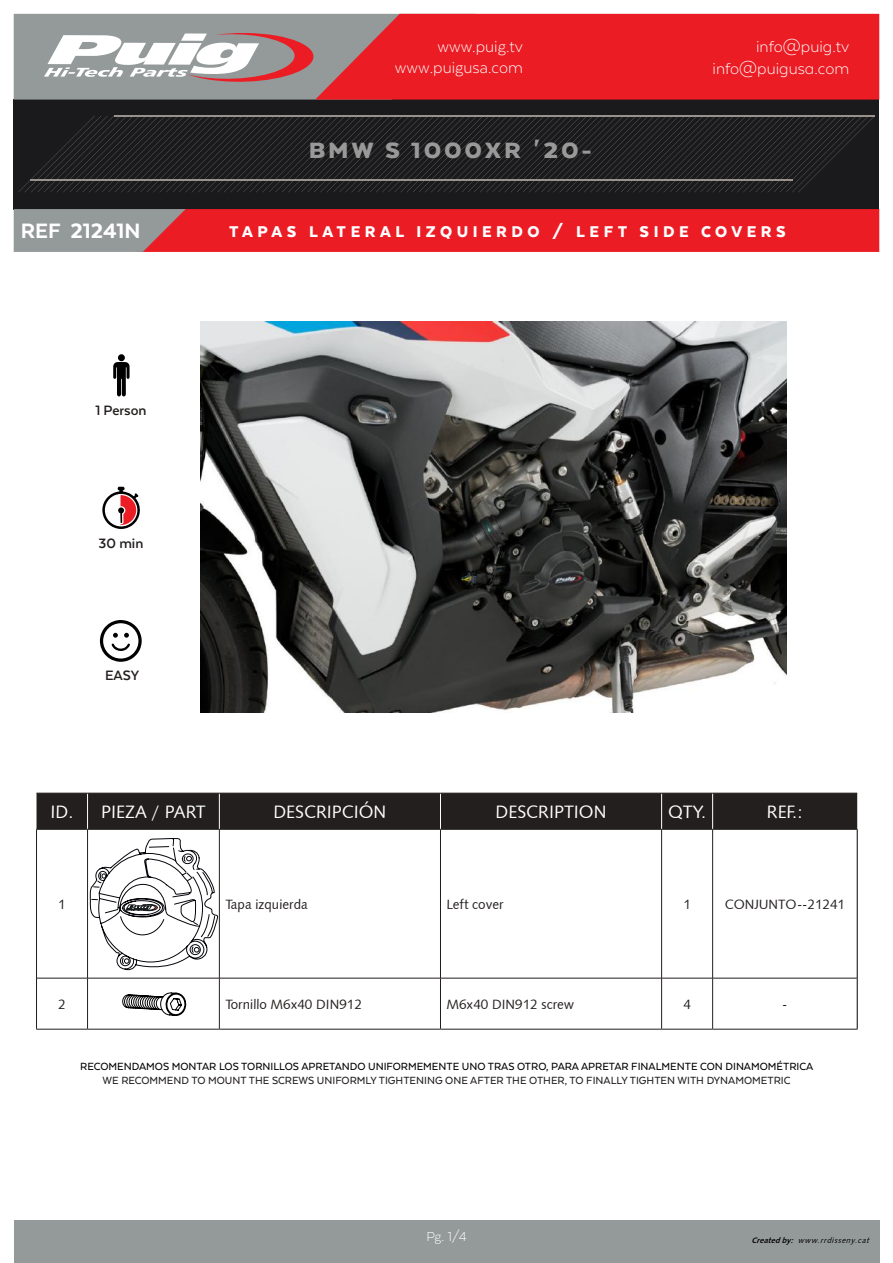
<style>
.page{position:relative;width:893px;height:1263px;background:#fff}
.page>*{position:absolute;margin:0;border:0;box-sizing:border-box;transform-origin:0 0}
.t1{font:900 25.5px "Texta";letter-spacing:.1em;color:#999;scale:1.1 1}
.t2{font:800 24px "Texta";color:#fff}
.t3{font:18px "Humanist 531 BT Roman A";color:#fff}
.t4{font:900 18px "Texta";letter-spacing:.25em;color:#fff}
.t5{font:300 18px/21.6px "Texta Alt";color:#fff;text-align:right}
.t6{font:300 18px/21.6px "Texta";color:#fff;text-align:right}
.t7{font:700 15.6px "Texta Alt";color:#241f1f}
.t8{font:300 15px "Texta";color:#fff}
.t9{font:13.5px "Humanist 531 BT Roman A";color:#241f1f}
.t10{font:500 12px "Texta";color:#000}
.t11{font:500 12px "Texta";color:#241f1f}
.t12{font:italic 7.8px "Humanist 531 BT Roman A";color:#000}
.s1{font-family:"Humanist 531 BT Bold A";font-weight:400}
.s2{font-family:"Humanist 531 BT Bold A"}
</style>
<div class="page">
<div style="left:37px;top:794px;width:820px;height:35px;background:#241f1f"></div>
<hr style="left:87px;top:793px;width:1px;height:36px;background:#fff">
<hr style="left:219px;top:793px;width:1px;height:36px;background:#fff">
<hr style="left:440px;top:793px;width:1px;height:36px;background:#fff">
<hr style="left:661px;top:793px;width:1px;height:36px;background:#fff">
<hr style="left:712px;top:793px;width:1px;height:36px;background:#fff">
<hr style="left:37px;top:793px;width:51px;height:1px;background:#241f1f">
<hr style="left:88px;top:793px;width:131px;height:1px;background:#241f1f">
<hr style="left:219px;top:793px;width:221px;height:1px;background:#241f1f">
<hr style="left:440px;top:793px;width:222px;height:1px;background:#241f1f">
<hr style="left:662px;top:793px;width:51px;height:1px;background:#241f1f">
<hr style="left:713px;top:793px;width:144px;height:1px;background:#241f1f">
<hr style="left:36px;top:829px;width:52px;height:1px;background:#241f1f">
<hr style="left:88px;top:829px;width:131px;height:1px;background:#241f1f">
<hr style="left:219px;top:829px;width:221px;height:1px;background:#241f1f">
<hr style="left:440px;top:829px;width:222px;height:1px;background:#241f1f">
<hr style="left:662px;top:829px;width:51px;height:1px;background:#241f1f">
<hr style="left:713px;top:829px;width:145px;height:1px;background:#241f1f">
<hr style="left:87px;top:830px;width:1px;height:148px;background:#241f1f">
<hr style="left:219px;top:830px;width:1px;height:148px;background:#241f1f">
<hr style="left:440px;top:830px;width:1px;height:148px;background:#241f1f">
<hr style="left:661px;top:830px;width:1px;height:148px;background:#241f1f">
<hr style="left:712px;top:830px;width:1px;height:148px;background:#241f1f">
<hr style="left:87px;top:978px;width:1px;height:51px;background:#241f1f">
<hr style="left:219px;top:978px;width:1px;height:51px;background:#241f1f">
<hr style="left:440px;top:978px;width:1px;height:51px;background:#241f1f">
<hr style="left:661px;top:978px;width:1px;height:51px;background:#241f1f">
<hr style="left:712px;top:978px;width:1px;height:51px;background:#241f1f">
<hr style="left:36px;top:830px;width:1px;height:148px;background:#241f1f">
<hr style="left:36px;top:978px;width:1px;height:51px;background:#241f1f">
<hr style="left:36px;top:1029px;width:52px;height:1px;background:#241f1f">
<hr style="left:88px;top:1029px;width:131px;height:1px;background:#241f1f">
<hr style="left:219px;top:1029px;width:221px;height:1px;background:#241f1f">
<hr style="left:440px;top:1029px;width:222px;height:1px;background:#241f1f">
<hr style="left:662px;top:1029px;width:51px;height:1px;background:#241f1f">
<hr style="left:713px;top:1029px;width:145px;height:1px;background:#241f1f">
<hr style="left:857px;top:830px;width:1px;height:148px;background:#000">
<hr style="left:857px;top:978px;width:1px;height:51px;background:#000">
<hr style="left:37px;top:978px;width:51px;height:1px;background:#241f1f">
<hr style="left:88px;top:978px;width:131px;height:1px;background:#241f1f">
<hr style="left:219px;top:978px;width:221px;height:1px;background:#241f1f">
<hr style="left:440px;top:978px;width:222px;height:1px;background:#241f1f">
<hr style="left:662px;top:978px;width:51px;height:1px;background:#241f1f">
<hr style="left:713px;top:978px;width:144px;height:1px;background:#241f1f">
<svg style="left:122px;top:992px;width:65px;height:24px"></svg>
<svg style="left:89px;top:838px;width:129px;height:133px"></svg>
<div style="left:14px;top:99px;width:865px;height:110px;background:#1a1a1c"></div>
<hr style="left:114px;top:115px;width:761px;height:1px;background:#99918c">
<svg style="left:18px;top:116px;width:857px;height:76px"></svg>
<div style="left:476px;top:14px;width:403px;height:86px;background:#eb1c24"></div>
<svg style="left:14px;top:14px;width:462px;height:86px;background:#b98184"></svg>
<div style="left:14px;top:1220px;width:865px;height:43px;background:#949999"></div>
<svg style="left:14px;top:209px;width:865px;height:43px;background:#db3138"></svg>
<img style="left:200px;top:322px;width:586px;height:390px">
<svg style="left:113px;top:354px;width:17px;height:42px"></svg>
<svg style="left:102px;top:487px;width:38px;height:42px"></svg>
<svg style="left:100px;top:620px;width:42px;height:42px"></svg>
<h3 class="t6" style="left:395px;top:35px;width:130px">www.puig.tv www.puigusa.com</h3>
<h3 class="t5" style="left:712px;top:36px;width:138px">info@puig.tv info@puigusa.com</h3>
<h1 class="t1" style="left:309px;top:137px;width:259px">BMW S 1000XR <span class="s1">’</span>20-</h1>
<h2 class="t2" style="left:21px;top:218px;width:121px">REF 21241N</h2>
<h3 class="t4" style="left:229px;top:222px;width:558px">TAPAS LATERAL IZQUIERDO / LEFT SIDE COVERS</h3>
<h3 class="t7" style="left:95px;top:402px;width:53px">1 Person</h3>
<h3 class="t7" style="left:98px;top:535px;width:46px">30 min</h3>
<h3 class="t7" style="left:105px;top:668px;width:35px">EASY</h3>
<h3 class="t3" style="left:51px;top:800px;width:157px">ID. PIEZA / PART</h3>
<h3 class="t3" style="left:273px;top:800px;width:115px">DESCRIPCIÓN</h3>
<h3 class="t3" style="left:495px;top:800px;width:113px">DESCRIPTION</h3>
<h3 class="t3" style="left:668px;top:800px;width:39px">QTY.</h3>
<h3 class="t3" style="left:767px;top:800px;width:38px">REF.:</h3>
<p class="t9" style="left:58px;top:896px;width:9px">1</p>
<p class="t9" style="left:225px;top:896px;width:84px">Tapa izquierda</p>
<p class="t9" style="left:446px;top:896px;width:59px">Left cover</p>
<p class="t9" style="left:683px;top:896px;width:9px">1</p>
<p class="t9" style="left:725px;top:896px;width:122px">CONJUNTO--21241</p>
<p class="t9" style="left:58px;top:995px;width:9px">2</p>
<p class="t9" style="left:225px;top:995px;width:138px">Tornillo M6x40 DIN912</p>
<p class="t9" style="left:446px;top:995px;width:129px">M6x40 DIN912 screw</p>
<p class="t9" style="left:683px;top:995px;width:9px">4</p>
<p class="t9" style="left:782px;top:995px;width:7px">-</p>
<p class="t10" style="left:80px;top:1060px;width:735px">RECOMENDAMOS MONTAR LOS TORNILLOS APRETANDO UNIFORMEMENTE UNO TRAS OTRO, PARA APRETAR FINALMENTE CON DINAMOMÉTRICA</p>
<p class="t11" style="left:103px;top:1075px;width:689px">WE RECOMMEND TO MOUNT THE SCREWS UNIFORMLY TIGHTENING ONE AFTER THE OTHER, TO FINALLY TIGHTEN WITH DYNAMOMETRIC</p>
<p class="t8" style="left:426px;top:1228px;width:42px">Pg. 1/4</p>
<p class="t12" style="left:751px;top:1235px;width:122px"><span class="s2">Createdby:</span> www.rrdisseny.cat</p>
</div>
